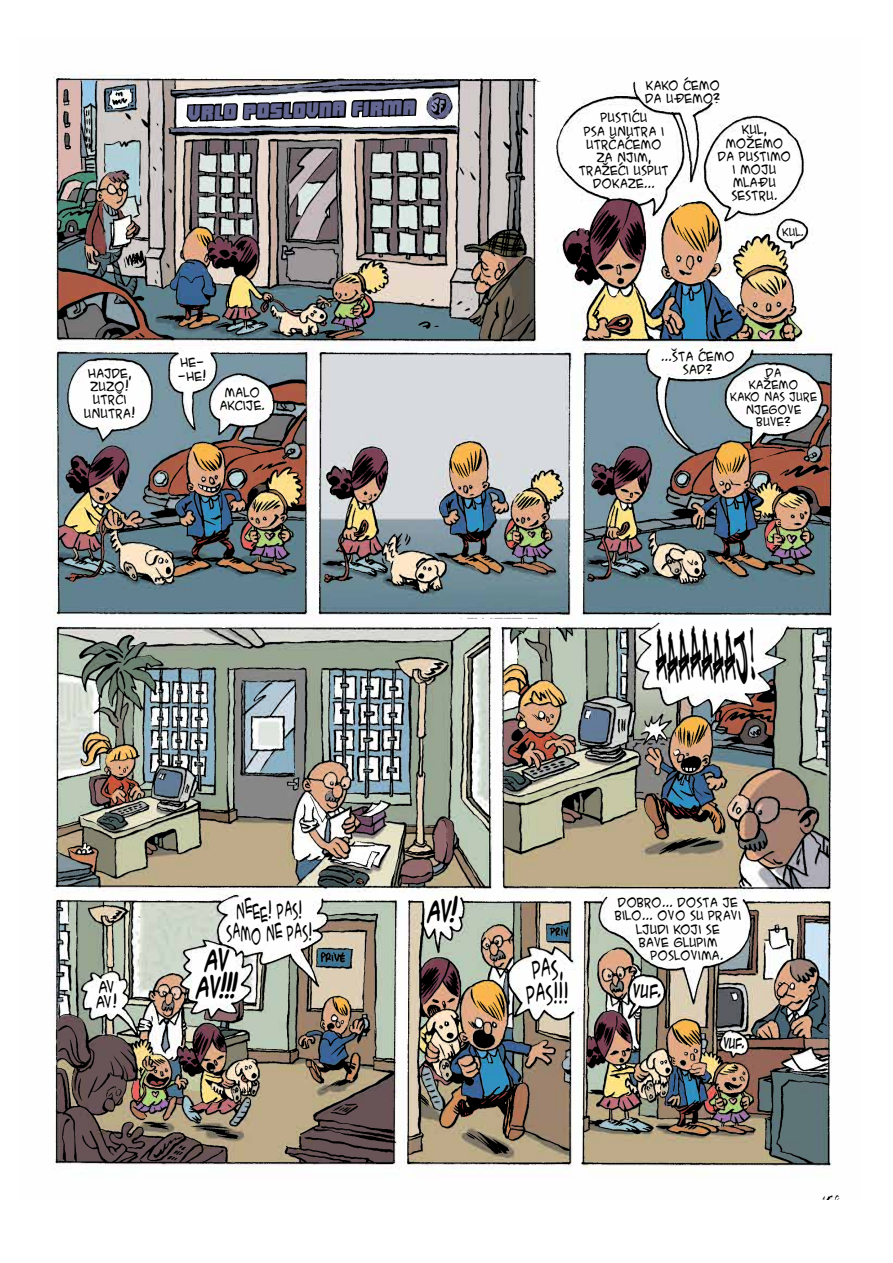
<style>
.page{position:relative;width:893px;height:1263px;background:#fff}
.page>*{position:absolute;margin:0;border:0;box-sizing:border-box;transform-origin:0 0}
.t1{font:69.3px "Mouth Breather BB";color:#000;scale:.25 1}
.t2{font:700 24.9px/27.5px "ACME Secret Agent";color:#000;text-align:center;scale:.77 1}
.t3{font:23.4px/27.3px "ACME Secret Agent";color:#000;scale:.65 1}
.t4{font:20.25px "Low Rider BB";color:#626690}
.t5{font:19.8px/21.8px "ACME Secret Agent";color:#000;text-align:center;scale:.61 1}
.t6{font:15.45px/15.5px "ACME Secret Agent";color:#000;scale:.94 1}
.t7{font:700 15.45px "ACME Secret Agent";color:#000;scale:.78 1}
.t8{font:700 12.3px "ACME Secret Agent";color:#000;scale:.78 1}
.t9{font:12px/13.2px "ACME Secret Agent";color:#000;text-align:center}
.t10{font:11.25px/12.3px "ACME Secret Agent";color:#000;text-align:center}
.t11{font:10.5px "ACME Secret Agent";color:#000}
</style>
<div class="page">
<img style="left:53px;top:72px;width:787px;height:1128px">
<svg style="left:185px;top:72px;width:233px;height:144px"></svg>
<h3 class="t4" style="left:186px;top:102px;width:230px;rotate:-2deg">VRLO POSLOVNA FiRMA</h3>
<p class="t9" style="left:84px;top:367px;width:55px">HAJDE,<br>ZUZO!<br>UTRČI<br>UNUTRA!</p>
<p class="t9" style="left:178px;top:356px;width:32px;text-align:left">HE--HE!</p>
<p class="t9" style="left:220px;top:386px;width:49px">MALO<br>AKCIJE.</p>
<p class="t9" style="left:645px;top:78px;width:78px;text-align:left">KAKO ĆEMO<br>DA UĐEMO?</p>
<p class="t9" style="left:718px;top:123px;width:76px">KUL,<br>MOŽEMO<br>DA PUSTIMO<br>I MOJU<br>MLAĐU<br>SESTRU.</p>
<p class="t11" style="left:782px;top:224px;width:25px">KUL.</p>
<p class="t9" style="left:579px;top:111px;width:93px">PUSTIĆU<br>PSA UNUTRA I<br>UTRČAĆEMO<br>ZA NJIM,<br>TRAŽEĆI USPUT<br>DOKAZE...</p>
<p class="t9" style="left:661px;top:350px;width:77px">...ŠTA ĆEMO<br>SAD?</p>
<p class="t10" style="left:730px;top:366px;width:90px">DA<br>KAŽEMO<br>KAKO NAS JURE<br>NJEGOVE<br>BUVE?</p>
<h1 class="t1" style="left:657px;top:623px;width:428px">AAAAAAAJ!</h1>
<p class="t6" style="left:96px;top:979px;width:28px">AV<br>AV!</p>
<h3 class="t5" style="left:227px;top:900px;width:148px">NEEE! PAS!<br>SAMO NE PAS!</h3>
<h2 class="t2" style="left:426px;top:897px;width:44px">AV!</h2>
<h2 class="t2" style="left:195px;top:946px;width:59px">AV<br>AV!!!</h2>
<h3 class="t3" style="left:527px;top:954px;width:72px">PAS,<br>PAS!!!</h3>
<p class="t9" style="left:618px;top:896px;width:123px">DOBRO... DOSTA JE</p>
<p class="t9" style="left:615px;top:909px;width:129px">BILO... OVO SU PRAVI</p>
<p class="t9" style="left:637px;top:922px;width:86px">LJUDI KOJI SE</p>
<p class="t9" style="left:639px;top:935px;width:81px">BAVE GLUPIM</p>
<p class="t9" style="left:651px;top:948px;width:76px">POSLOVIMA.</p>
<p class="t7" style="left:634px;top:978px;width:41px">Vuf.</p>
<p class="t8" style="left:724px;top:1033px;width:31px">Vuf.</p>
</div>
